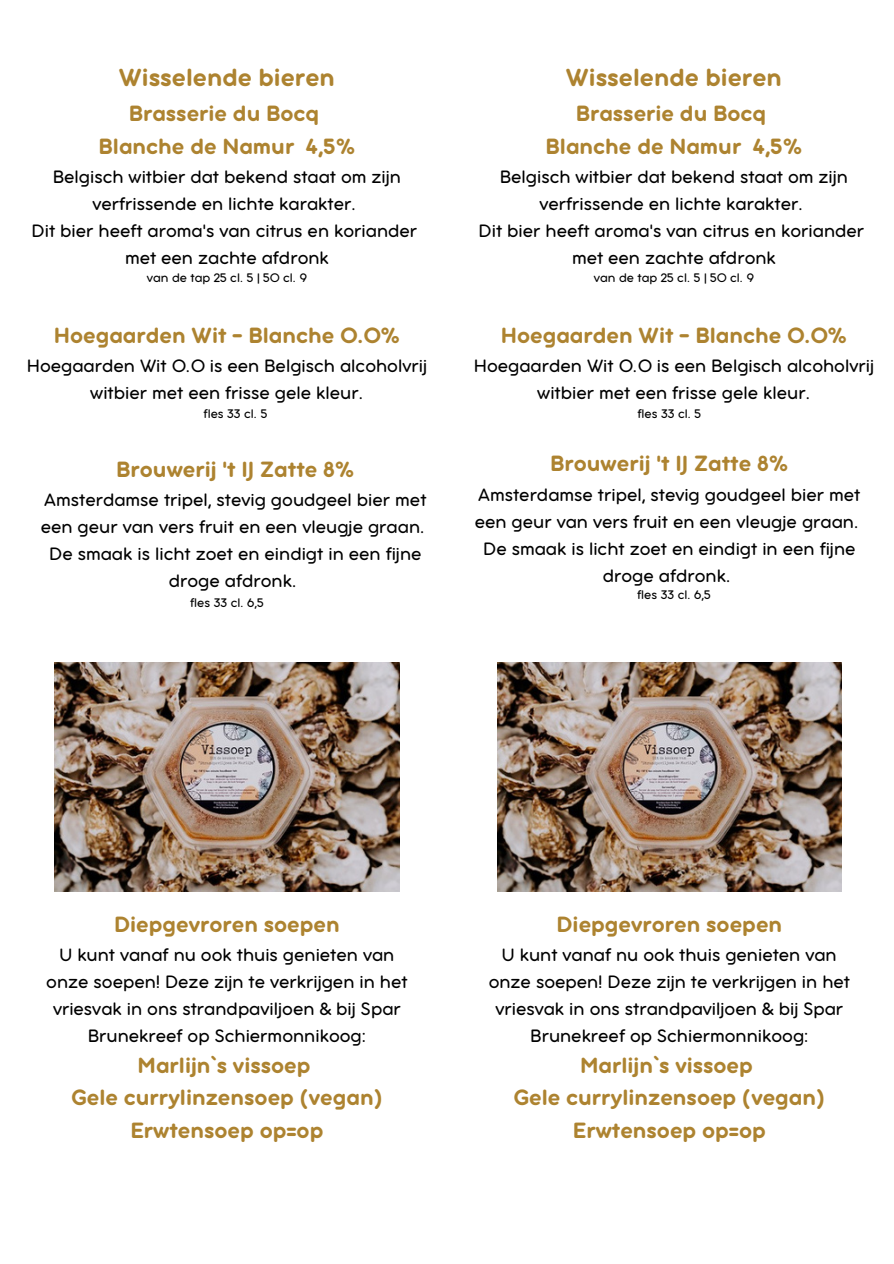
<style>
.page{position:relative;width:894px;height:1264px;background:#fff}
.page>*{position:absolute;margin:0;border:0;box-sizing:border-box;transform-origin:0 0}
.t1{font:27px "Aristotelica Pro Tx Bld";color:#ad8330}
.t2{font:24px/32.7px "Aristotelica Pro Tx Bld";color:#ad8330;text-align:center}
.t3{font:19.5px/27px "Aristotelica Pro Tx";color:#000;text-align:center}
.t4{font:13.5px "Aristotelica Pro Tx";color:#000}
</style>
<div class="page">
<img style="left:55px;top:662px;width:344px;height:230px">
<img style="left:497px;top:662px;width:344px;height:230px">
<h1 class="t1" style="left:119px;top:69px;width:217px">Wisselende bieren</h1>
<h1 class="t2" style="left:99px;top:99px;width:258px">Brasserie du Bocq<br>Blanche de Namur 4,5%</h1>
<h1 class="t3" style="left:32px;top:165px;width:387px">Belgisch witbier dat bekend staat om zijn verfrissende en lichte karakter.<br>Dit bier heeft aroma's van citrus en koriander met een zachte afdronk</h1>
<h1 class="t4" style="left:147px;top:273px;width:162px">van de tap 25 cl. 5 | 50 cl. 9</h1>
<h1 class="t2" style="left:54px;top:320px;width:347px">Hoegaarden Wit - Blanche 0.0%</h1>
<h1 class="t3" style="left:27px;top:354px;width:402px">Hoegaarden Wit 0.0 is een Belgisch alcoholvrij witbier met een frisse gele kleur.</h1>
<p class="t4" style="left:203px;top:410px;width:65px">fles 33 cl. 5</p>
<h1 class="t2" style="left:116px;top:454px;width:240px">Brouwerij 't IJ Zatte 8%</h1>
<h1 class="t3" style="left:41px;top:488px;width:387px">Amsterdamse tripel, stevig goudgeel bier met een geur van vers fruit en een vleugje graan.<br>De smaak is licht zoet en eindigt in een fijne droge afdronk.</h1>
<p class="t4" style="left:190px;top:598px;width:75px">fles 33 cl. 6,5</p>
<p class="t1" style="left:566px;top:69px;width:217px">Wisselende bieren</p>
<p class="t2" style="left:545px;top:99px;width:258px">Brasserie du Bocq<br>Blanche de Namur 4,5%</p>
<p class="t3" style="left:478px;top:165px;width:387px">Belgisch witbier dat bekend staat om zijn verfrissende en lichte karakter.<br>Dit bier heeft aroma's van citrus en koriander met een zachte afdronk</p>
<h1 class="t4" style="left:593px;top:273px;width:162px">van de tap 25 cl. 5 | 50 cl. 9</h1>
<p class="t2" style="left:500px;top:320px;width:347px">Hoegaarden Wit - Blanche 0.0%</p>
<p class="t3" style="left:473px;top:354px;width:402px">Hoegaarden Wit 0.0 is een Belgisch alcoholvrij witbier met een frisse gele kleur.</p>
<h1 class="t4" style="left:637px;top:410px;width:65px">fles 33 cl. 5</h1>
<h1 class="t2" style="left:550px;top:449px;width:240px">Brouwerij 't IJ Zatte 8%</h1>
<h1 class="t3" style="left:474px;top:482px;width:387px">Amsterdamse tripel, stevig goudgeel bier met een geur van vers fruit en een vleugje graan.<br>De smaak is licht zoet en eindigt in een fijne droge afdronk.</h1>
<p class="t4" style="left:637px;top:590px;width:75px">fles 33 cl. 6,5</p>
<p class="t2" style="left:114px;top:909px;width:227px">Diepgevroren soepen</p>
<p class="t3" style="left:46px;top:943px;width:363px">U kunt vanaf nu ook thuis genieten van onze soepen! Deze zijn te verkrijgen in het vriesvak in ons strandpaviljoen &amp; bij Spar Brunekreef op Schiermonnikoog:</p>
<p class="t2" style="left:71px;top:1050px;width:313px">Marlijn`s vissoep<br>Gele currylinzensoep (vegan)<br>Erwtensoep op=op</p>
<p class="t2" style="left:556px;top:909px;width:227px">Diepgevroren soepen</p>
<p class="t3" style="left:488px;top:943px;width:363px">U kunt vanaf nu ook thuis genieten van onze soepen! Deze zijn te verkrijgen in het vriesvak in ons strandpaviljoen &amp; bij Spar Brunekreef op Schiermonnikoog:</p>
<p class="t2" style="left:513px;top:1050px;width:313px">Marlijn`s vissoep<br>Gele currylinzensoep (vegan)<br>Erwtensoep op=op</p>
</div>
